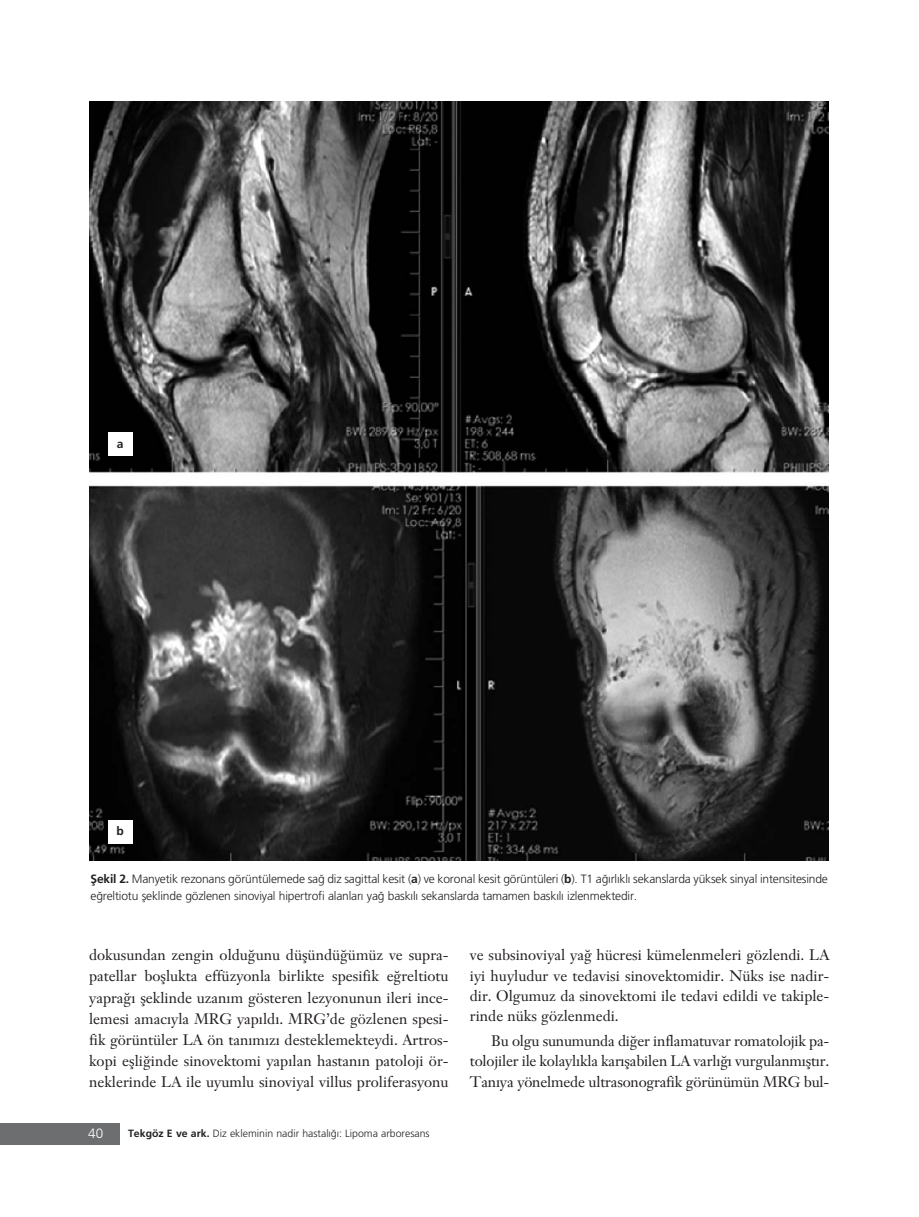
<style>
.page{position:relative;width:919px;height:1217px;background:#fff}
.page>*{position:absolute;margin:0;border:0;box-sizing:border-box;transform-origin:0 0}
.t1{font:15px/21px "Janson Text";color:#231f20;text-align:justify}
.t2{font:300 13.5px "Frutiger";color:#fff}
.t3{font:300 12px/16.4px "Frutiger";letter-spacing:-.015em;color:#231f20}
.t4{font:700 12px "Frutiger";color:#231f20}
.t5{font:300 10.5px "Frutiger";color:#231f20}
.s1{font-weight:700}
</style>
<div class="page">
<div style="left:0;top:1122px;width:119px;height:21px;background:#6d6e70"></div>
<img style="left:89px;top:102px;width:739px;height:758px">
<div style="left:108px;top:432px;width:25px;height:24px;background:#fff"></div>
<div style="left:108px;top:819px;width:25px;height:24px;background:#fff"></div>
<p class="t4" style="left:117px;top:439px;width:8px">a</p>
<p class="t4" style="left:116px;top:826px;width:9px">b</p>
<p class="t3" style="left:91px;top:871px;width:738px"><span class="s1">fiekil 2.</span> Manyetik rezonans görüntülemede sa¤ diz sagittal kesit (<span class="s1">a</span>) ve koronal kesit görüntüleri (<span class="s1">b</span>). T1 a¤›rl›kl› sekanslarda yüksek sinyal intensitesinde e¤reltiotu fleklinde gözlenen sinoviyal hipertrofi alanlar› ya¤ bask›l› sekanslarda tamamen bask›l› izlenmektedir.</p>
<p class="t1" style="left:89px;top:946px;width:361px">dokusundan zengin oldu¤unu düflündü¤ümüz ve supra&shy;patellar bofllukta effüzyonla birlikte spesifik e¤reltiotu yapra¤› fleklinde uzan›m gösteren lezyonunun ileri ince&shy;lemesi amac›yla MRG yap›ld›. MRG’de gözlenen spesi&shy;fik görüntüler LA ön tan›m›z› desteklemekteydi. Artros&shy;kopi eflli¤inde sinovektomi yap›lan hastan›n patoloji ör&shy;neklerinde LA ile uyumlu sinoviyal villus proliferasyonu</p>
<p class="t1" style="left:470px;top:946px;width:361px;line-height:20.2px">ve subsinoviyal ya¤ hücresi kümelenmeleri gözlendi. LA iyi huyludur ve tedavisi sinovektomidir. Nüks ise nadir&shy;dir. Olgumuz da sinovektomi ile tedavi edildi ve takiple&shy;rinde nüks gözlenmedi.</p>
<p class="t1" style="left:470px;top:1031px;width:361px;line-height:20.2px;text-indent:21px">Bu olgu sunumunda di¤er inflamatuvar romatolojik pa&shy;tolojiler ile kolayl›kla kar›flabilen LA varl›¤› vurgulanm›flt›r.<br>Tan›ya yönelmede ultrasonografik görünümün MRG bul-</p>
<p class="t2" style="left:88px;top:1127px;width:17px">40</p>
<p class="t5" style="left:128px;top:1129px;width:303px"><span class="s1">Tekgöz E ve ark.</span> Diz ekleminin nadir hastal›¤›: Lipoma arboresans</p>
</div>
